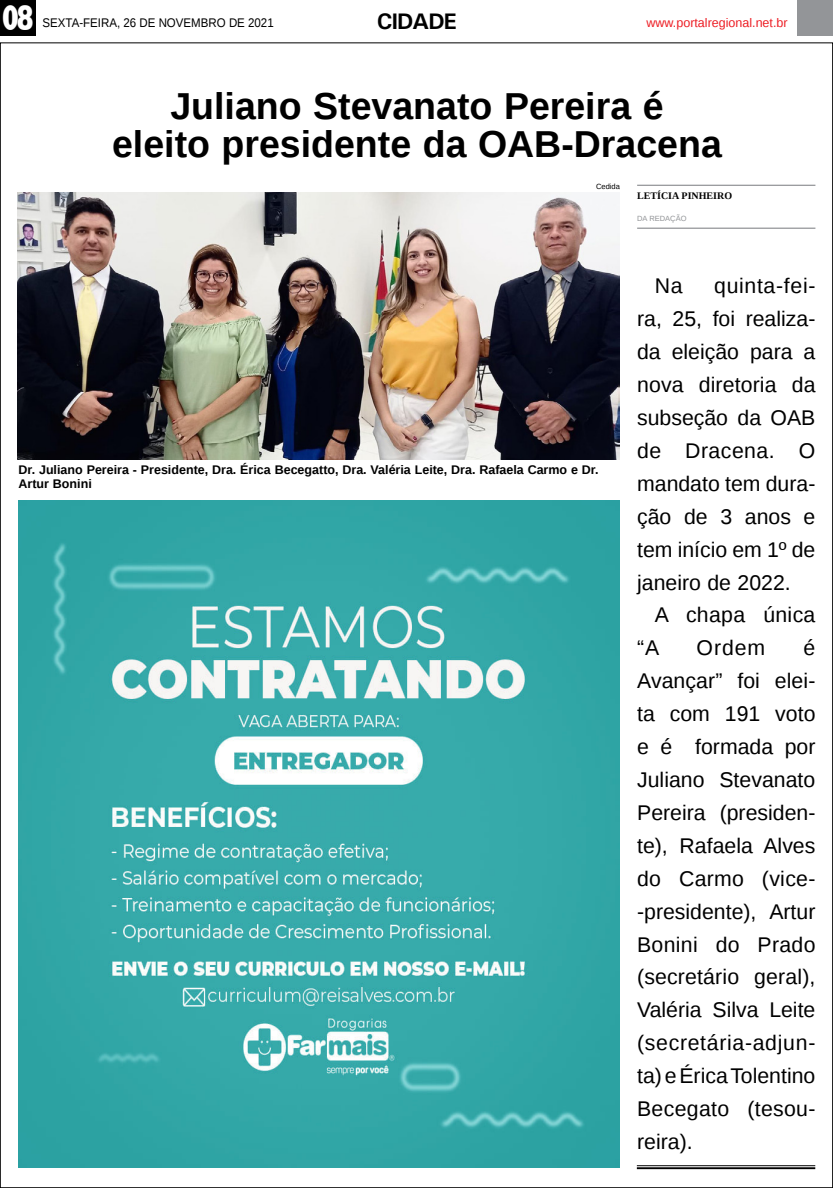
<style>
.page{position:relative;width:833px;height:1188px;background:#fff}
.page>*{position:absolute;margin:0;border:0;box-sizing:border-box;transform-origin:0 0}
.TÍTULO{font:700 37.5px "Liberation Sans";color:#000}
.t1{font:800 36.12px "Rockwell";color:#fff;scale:.7 1}
.TITULO_PG{font:700 22.5px "Univers";letter-spacing:-.04em;color:#000}
.MATÉRIA{font:21.25px/32.9px "Liberation Sans";color:#000;text-align:justify}
.LEGENDA{font:700 12.5px/13.8px "Liberation Sans";color:#000}
.DATA_PG{font:12.5px "Liberation Sans";color:#000;scale:.92 1}
.DATA_PG-2{font:12.5px "Liberation Sans";color:#ed1d24}
.CRÉDITO_NOME{font:700 10px "Liberation Serif";color:#000}
.CRÉDITO_MATÉRIA{font:7.5px "Liberation Sans";color:#939598}
.CRÉDITO_FOTO{font:7.5px "Liberation Sans";color:#000}
</style>
<div class="page">
<div style="left:0;top:0;width:36px;height:35px;background:#000"></div>
<div style="left:797px;top:0;width:36px;height:35px;background:#939598"></div>
<hr style="left:637px;top:1164px;width:178px;height:1px;background:#000">
<hr style="left:637px;top:1166px;width:178px;height:2px;background:#000">
<img style="left:19px;top:500px;width:600px;height:666px">
<img style="left:18px;top:192px;width:602px;height:267px">
<hr style="left:637px;top:185px;width:178px;height:1px;background:#939598">
<hr style="left:637px;top:227px;width:178px;height:2px;background:#939598">
<p class="t1" style="left:2px;top:-3px;width:48px">08</p>
<p class="DATA_PG" style="left:43px;top:15px;width:253px">SEXTA-FEIRA, 26 DE NOVEMBRO DE 2021</p>
<p class="TITULO_PG" style="left:377px;top:8px;width:81px">CIDADE</p>
<p class="DATA_PG-2" style="left:646px;top:15px;width:143px">www.portalregional.net.br</p>
<p class="TÍTULO" style="left:170px;top:80px;width:494px">Juliano Stevanato Pereira é</p>
<p class="TÍTULO" style="left:112px;top:118px;width:611px">eleito presidente da OAB-Dracena</p>
<p class="CRÉDITO_NOME" style="left:637px;top:189px;width:96px">LETÍCIA PINHEIRO</p>
<p class="CRÉDITO_MATÉRIA" style="left:637px;top:213px;width:51px">DA REDAÇÃO</p>
<p class="CRÉDITO_FOTO" style="left:596px;top:182px;width:25px">Cedida</p>
<p class="LEGENDA" style="left:19px;top:462px;width:581px">Dr. Juliano Pereira - Presidente, Dra. Érica Becegatto, Dra. Valéria Leite, Dra. Rafaela Carmo e Dr.<br>Artur Bonini</p>
<p class="MATÉRIA" style="left:637px;top:270px;width:180px;text-indent:77px">quinta-fei&shy;ra, 25, foi realiza&shy;da eleição para a nova diretoria da subseção da OAB de Dracena. O mandato tem dura&shy;ção de 3 anos e tem início em 1º de janeiro de 2022.</p>
<p class="MATÉRIA" style="left:637px;top:599px;width:180px;text-indent:18px">A chapa única “A</p>
<p class="MATÉRIA" style="left:655px;top:270px;width:29px">Na</p>
<p class="MATÉRIA" style="left:637px;top:632px;width:180px;text-indent:166px">é Avançar” foi elei&shy;ta com 191 voto e é formada por Juliano Stevanato Pereira (presiden&shy;te), Rafaela Alves do Carmo (vice--presidente), Artur Bonini do Prado (secretário geral), Valéria Silva Leite (secretária-adjun&shy;ta) e Érica Tolentino Becegato (tesou&shy;reira).</p>
<p class="MATÉRIA" style="left:696px;top:632px;width:70px">Ordem</p>
</div>
